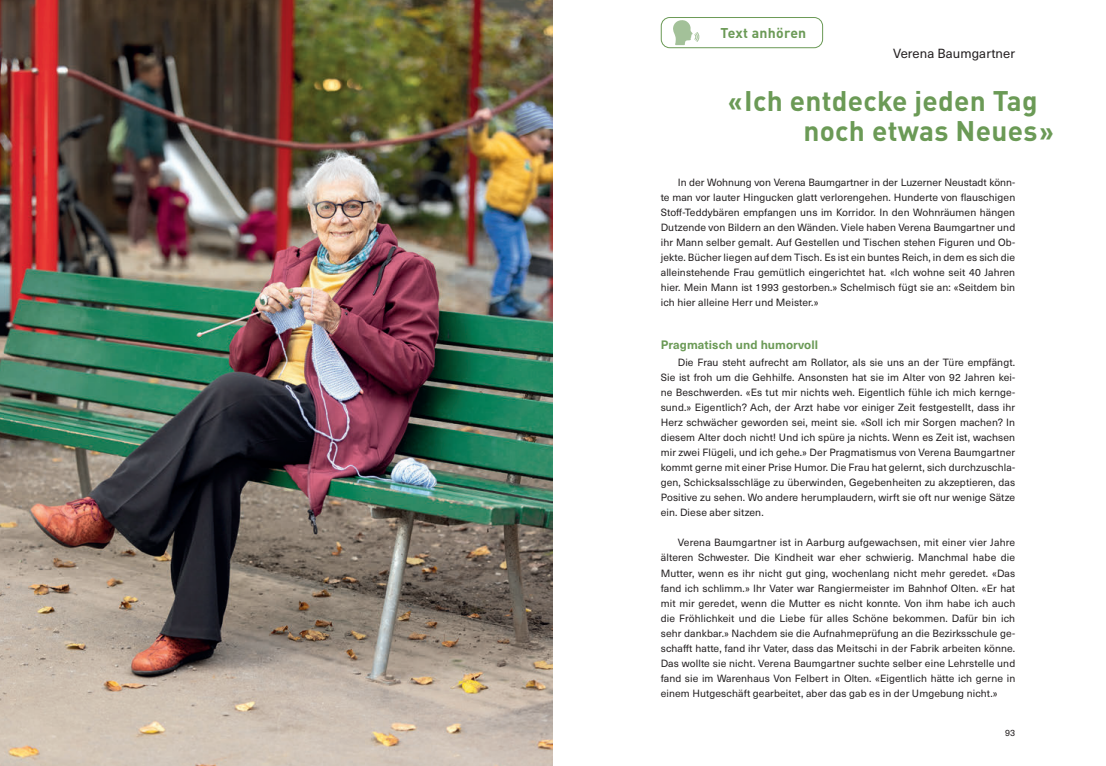
<style>
.page{position:relative;width:1106px;height:766px;background:#fff}
.page>*{position:absolute;margin:0;border:0;box-sizing:border-box;transform-origin:0 0}
.t1{font:700 28px/30px "DINOT";letter-spacing:.01em;color:#6b9a56}
.t2{font:700 14px "DINOT";letter-spacing:.02em;color:#6b9a56}
.t3{font:13px "Neue Haas Unica Pro";letter-spacing:.01em;color:#231f20}
.t4{font:700 12px "Neue Haas Unica Pro";letter-spacing:.01em;color:#6b9a56}
.t5{font:10.3px/15px "Neue Haas Unica Pro";letter-spacing:.01em;color:#231f20;text-align:justify}
.t6{font:9px "Neue Haas Unica Pro";color:#231f20}
.s1{font-family:"Neue Haas Unica Pro"}
</style>
<div class="page">
<img style="left:0;top:0;width:552px;height:765px">
<svg style="left:673px;top:20px;width:26px;height:25px"></svg>
<div style="left:660px;top:17px;width:163px;height:31px;border:1px solid #6b9a56;border-radius:9px"></div>
<h2 class="t2" style="left:720px;top:24px;width:87px">Text anhören</h2>
<p class="t3" style="left:893px;top:46px;width:123px">Verena Baumgartner</p>
<h1 class="t1" style="left:803px;top:85px;width:252px;text-indent:-76px"><span class="s1">«</span>Ich entdecke jeden Tag noch etwas Neues<span class="s1">»</span></h1>
<p class="t5" style="left:660px;top:175px;width:356px;text-indent:17px">In der Wohnung von Verena Baumgartner in der Luzerner Neustadt könn&shy;te man vor lauter Hingucken glatt verlorengehen. Hunderte von flauschigen Stoff-Teddybären empfangen uns im Korridor. In den Wohnräumen hängen Dutzende von Bildern an den Wänden. Viele haben Verena Baumgartner und ihr Mann selber gemalt. Auf Gestellen und Tischen stehen Figuren und Ob&shy;jekte. Bücher liegen auf dem Tisch. Es ist ein buntes Reich, in dem es sich die alleinstehende Frau gemütlich eingerichtet hat. «Ich wohne seit 40 Jahren hier. Mein Mann ist 1993 gestorben.» Schelmisch fügt sie an: «Seitdem bin ich hier alleine Herr und Meister.»</p>
<p class="t4" style="left:660px;top:337px;width:159px">Pragmatisch und humorvoll</p>
<p class="t5" style="left:660px;top:355px;width:356px;text-indent:17px">Die Frau steht aufrecht am Rollator, als sie uns an der Türe empfängt.<br>Sie ist froh um die Gehhilfe. Ansonsten hat sie im Alter von 92 Jahren kei&shy;ne Beschwerden. «Es tut mir nichts weh. Eigentlich fühle ich mich kernge&shy;sund.» Eigentlich? Ach, der Arzt habe vor einiger Zeit festgestellt, dass ihr Herz schwächer geworden sei, meint sie. «Soll ich mir Sorgen machen? In diesem Alter doch nicht! Und ich spüre ja nichts. Wenn es Zeit ist, wachsen mir zwei Flügeli, und ich gehe.» Der Pragmatismus von Verena Baumgartner kommt gerne mit einer Prise Humor. Die Frau hat gelernt, sich durchzuschla&shy;gen, Schicksalsschläge zu überwinden, Gegebenheiten zu akzeptieren, das Positive zu sehen. Wo andere herumplaudern, wirft sie oft nur wenige Sätze ein. Diese aber sitzen.</p>
<p class="t5" style="left:660px;top:535px;width:356px;text-indent:17px">Verena Baumgartner ist in Aarburg aufgewachsen, mit einer vier Jahre älteren Schwester. Die Kindheit war eher schwierig. Manchmal habe die Mutter, wenn es ihr nicht gut ging, wochenlang nicht mehr geredet. «Das fand ich schlimm.» Ihr Vater war Rangiermeister im Bahnhof Olten. «Er hat mit mir geredet, wenn die Mutter es nicht konnte. Von ihm habe ich auch die Fröhlichkeit und die Liebe für alles Schöne bekommen. Dafür bin ich sehr dankbar.» Nachdem sie die Aufnahmeprüfung an die Bezirksschule ge&shy;schafft hatte, fand ihr Vater, dass das Meitschi in der Fabrik arbeiten könne.<br>Das wollte sie nicht. Verena Baumgartner suchte selber eine Lehrstelle und fand sie im Warenhaus Von Felbert in Olten. «Eigentlich hätte ich gerne in einem Hutgeschäft gearbeitet, aber das gab es in der Umgebung nicht.»</p>
<p class="t6" style="left:1005px;top:726px;width:12px">93</p>
</div>
